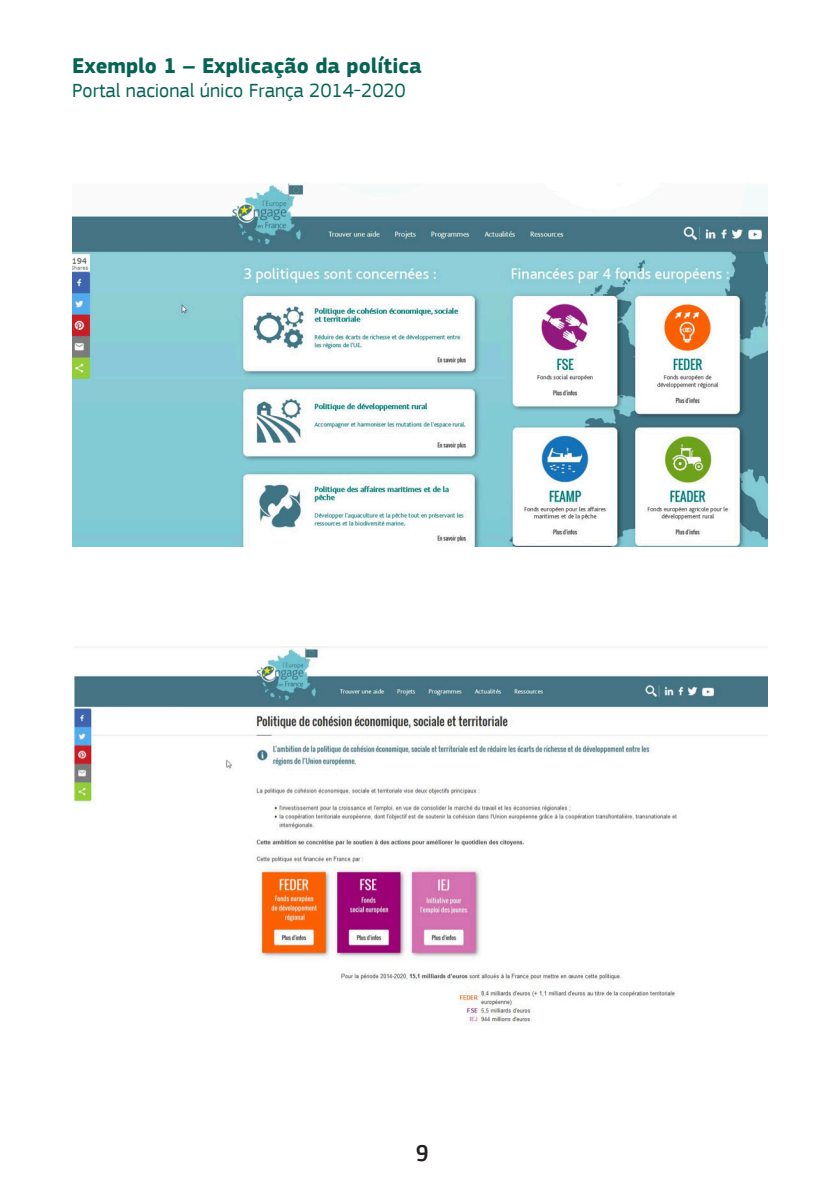
<style>
.page{position:relative;width:840px;height:1191px;background:#fff}
.page>*{position:absolute;margin:0;border:0;box-sizing:border-box;transform-origin:0 0}
.t1{font:500 24px "EC Square Sans Cond Pro";color:#231f20}
.t2{font:700 22px "EC Square Sans Pro";color:#066454}
.t3{font:20px "EC Square Sans Pro";color:#066454}
</style>
<div class="page">
<img style="left:72px;top:183px;width:695px;height:363px">
<img style="left:73px;top:647px;width:694px;height:378px">
<p class="t2" style="left:72px;top:52px;width:351px">Exemplo 1 – Explicação da política</p>
<p class="t3" style="left:72px;top:79px;width:335px">Portal nacional único França 2014-2020</p>
<p class="t1" style="left:416px;top:1138px;width:14px">9</p>
</div>
